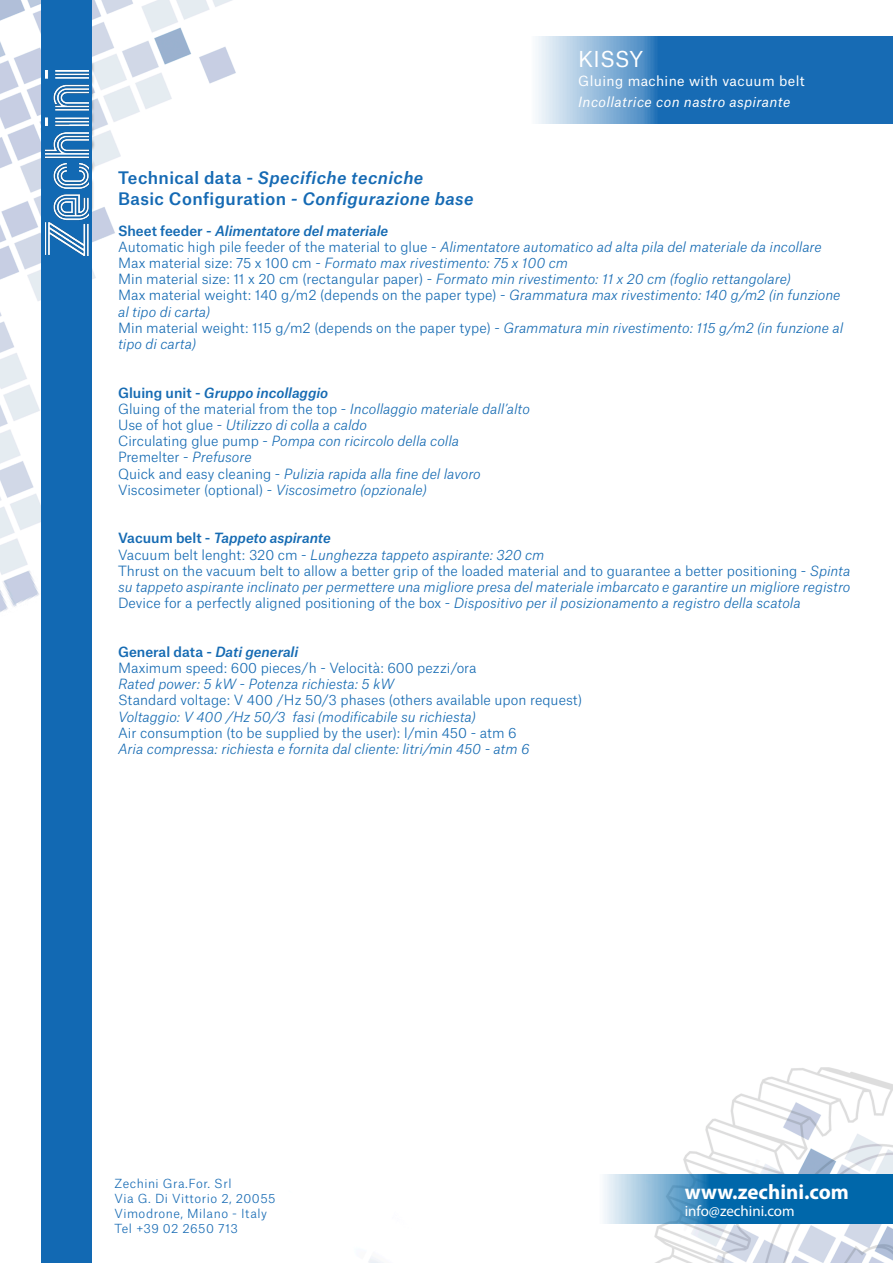
<style>
.page{position:relative;width:893px;height:1263px;background:#fff}
.page>*{position:absolute;margin:0;border:0;box-sizing:border-box;transform-origin:0 0}
.t1{font:700 21px "Myriad Pro";color:#fff}
.t2{font:21px "Atlas Grotesk";color:#fff}
.t3{font:italic 500 16.5px "Atlas Grotesk";letter-spacing:.025em;color:#156ab4}
.t4{font:15px "Myriad Pro";color:#fff}
.t5{font:italic 300 13.5px/16.2px "Atlas Grotesk";color:#166bb3}
.t6{font:300 13.5px "Atlas Grotesk";color:#166bb3}
.t7{font:italic 500 13.5px "Atlas Grotesk";color:#166bb3}
.t8{font:italic 13.5px "Atlas Grotesk";letter-spacing:.025em;color:#fff}
.t9{font:13.5px "Atlas Grotesk";letter-spacing:.025em;color:#fff}
.t10{font:500 13.5px "Atlas Grotesk";color:#166bb3}
.t11{font:300 12px "Atlas Grotesk";letter-spacing:.04em;color:#176bb4}
.s1{font-style:normal}
.s2{font-style:italic}
</style>
<div class="page">
<img style="left:0;top:0;width:893px;height:1263px">
<div style="left:39px;top:61px;width:57px;height:151px;background:#231f20;opacity:.45"></div>
<svg style="left:40px;top:62px;width:2px;height:146px"></svg>
<div style="left:42px;top:0;width:50px;height:1263px;background:#1269b3"></div>
<img style="left:45px;top:70px;width:43px;height:185px">
<svg style="left:531px;top:36px;width:362px;height:87px;background:#4488c2"></svg>
<svg style="left:600px;top:1174px;width:293px;height:50px;background:#3486bb"></svg>
<p class="t2" style="left:578px;top:43px;width:66px">KISSY</p>
<p class="t9" style="left:578px;top:70px;width:228px">Gluing machine with vacuum belt</p>
<p class="t8" style="left:578px;top:91px;width:214px">Incollatrice con nastro aspirante</p>
<p class="t3" style="left:118px;top:164px;width:307px"><span class="s1">Technical data -</span> Specifiche tecniche</p>
<p class="t3" style="left:118px;top:185px;width:357px"><span class="s1">Basic Configuration</span> - Configurazione base</p>
<p class="t7" style="left:118px;top:219px;width:272px"><span class="s1">Sheet feeder -</span> Alimentatore del materiale</p>
<p class="t5" style="left:118px;top:237px;width:705px"><span class="s1">Automatic high pile feeder of the material to glue -</span> Alimentatore automatico ad alta pila del materiale da incollare</p>
<p class="t5" style="left:118px;top:253px;width:451px"><span class="s1">Max material size: 75 x 100 cm -</span> Formato max rivestimento: 75 x 100 cm</p>
<p class="t5" style="left:118px;top:269px;width:674px"><span class="s1">Min material size: 11 x 20 cm (rectangular paper) -</span> Formato min rivestimento: 11 x 20 cm (foglio rettangolare)</p>
<p class="t5" style="left:118px;top:286px;width:724px"><span class="s1">Max material weight: 140 g/m2 (depends on the paper type) -</span> Grammatura max rivestimento: 140 g/m2 (in funzione al tipo di carta)</p>
<p class="t5" style="left:118px;top:318px;width:727px"><span class="s1">Min material weight: 115 g/m2 (depends on the paper type) -</span> Grammatura min rivestimento: 115 g/m2 (in funzione al tipo di carta)</p>
<p class="t7" style="left:118px;top:381px;width:212px"><span class="s1">Gluing unit -</span> Gruppo incollaggio</p>
<p class="t6" style="left:118px;top:398px;width:413px">Gluing of the material from the top - <span class="s2">Incollaggio materiale dall’alto</span></p>
<p class="t5" style="left:118px;top:415px;width:250px"><span class="s1">Use of hot glue -</span> Utilizzo di colla a caldo</p>
<p class="t5" style="left:118px;top:431px;width:342px"><span class="s1">Circulating glue pump -</span> Pompa con ricircolo della colla</p>
<p class="t6" style="left:118px;top:447px;width:135px">Premelter - <span class="s2">Prefusore</span></p>
<p class="t5" style="left:118px;top:464px;width:364px"><span class="s1">Quick and easy cleaning -</span> Pulizia rapida alla fine del lavoro</p>
<p class="t6" style="left:118px;top:479px;width:310px">Viscosimeter (optional) - <span class="s2">Viscosimetro (opzionale)</span></p>
<p class="t7" style="left:118px;top:527px;width:214px"><span class="s1">Vacuum belt -</span> Tappeto aspirante</p>
<p class="t5" style="left:118px;top:545px;width:428px"><span class="s1">Vacuum belt lenght: 320 cm -</span> Lunghezza tappeto aspirante: 320 cm</p>
<p class="t5" style="left:118px;top:561px;width:734px"><span class="s1">Thrust on the vacuum belt to allow a better grip of the loaded material and to guarantee a better positioning -</span> Spinta su tappeto aspirante inclinato per permettere una migliore presa del materiale imbarcato e garantire un migliore registro</p>
<p class="t5" style="left:118px;top:593px;width:684px"><span class="s1">Device for a perfectly aligned positioning of the box -</span> Dispositivo per il posizionamento a registro della scatola</p>
<p class="t10" style="left:118px;top:641px;width:182px">General data - <span class="s2">Dati generali</span></p>
<p class="t6" style="left:118px;top:657px;width:360px">Maximum speed: 600 pieces/h - Velocità: 600 pezzi/ora</p>
<p class="t5" style="left:118px;top:674px;width:278px">Rated power: 5 kW - Potenza richiesta: 5 kW</p>
<p class="t6" style="left:118px;top:690px;width:466px">Standard voltage: V 400 /Hz 50/3 phases (others available upon request)</p>
<p class="t5" style="left:118px;top:707px;width:359px">Voltaggio: V 400 /Hz 50/3 fasi (modificabile su richiesta)</p>
<p class="t6" style="left:118px;top:722px;width:400px">Air consumption (to be supplied by the user): l/min 450 - atm 6</p>
<p class="t5" style="left:118px;top:739px;width:413px">Aria compressa: richiesta e fornita dal cliente: litri/min 450 - atm 6</p>
<p class="t11" style="left:115px;top:1174px;width:118px">Zechini Gra.For. Srl</p>
<p class="t11" style="left:115px;top:1189px;width:163px">Via G. Di Vittorio 2, 20055</p>
<p class="t11" style="left:115px;top:1204px;width:154px">Vimodrone, Milano - Italy</p>
<p class="t11" style="left:115px;top:1219px;width:125px">Tel +39 02 2650 713</p>
<p class="t1" style="left:685px;top:1178px;width:166px">www.zechini.com</p>
<p class="t4" style="left:685px;top:1201px;width:112px">info@zechini.com</p>
</div>
